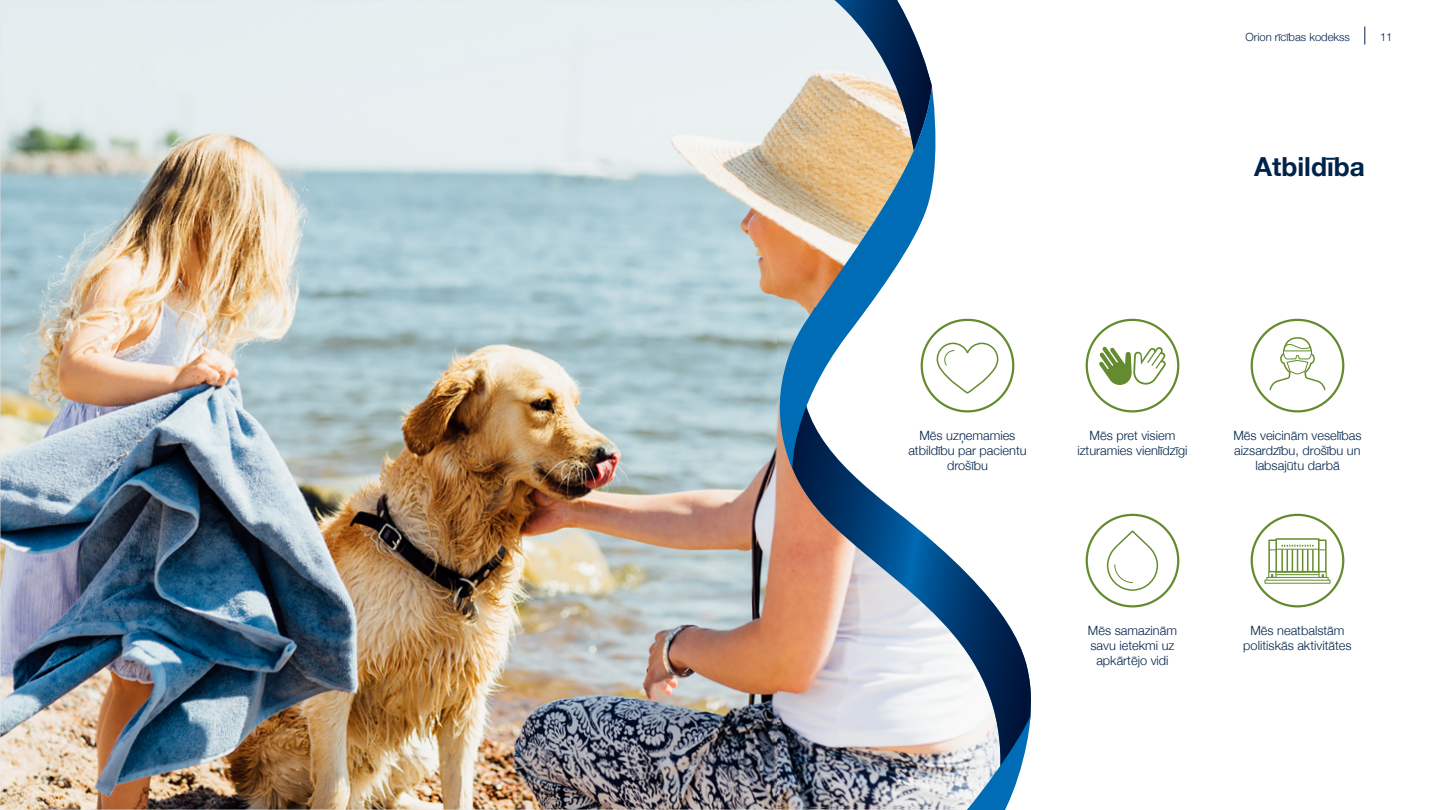
<style>
.page{position:relative;width:1440px;height:810px;background:#fff}
.page>*{position:absolute;margin:0;border:0;box-sizing:border-box;transform-origin:0 0}
.t1{font:700 26.25px "Helvetica Neue";color:#00234a}
.t2{font:300 12.75px/15px "Helvetica Neue";color:#00234a;text-align:center}
.t3{font:300 11.25px "Helvetica Neue";color:#00234a}
</style>
<div class="page">
<img style="left:0;top:0;width:778px;height:810px">
<svg style="left:1085px;top:26px;width:281px;height:579px"></svg>
<svg style="left:778px;top:318px;width:253px;height:396px"></svg>
<svg style="left:735px;top:0;width:197px;height:151px;background:#bac5ce"></svg>
<img style="left:735px;top:714px;width:296px;height:96px">
<svg style="left:774px;top:87px;width:167px;height:381px"></svg>
<svg style="left:1365px;top:27px;width:1px;height:18px"></svg>
<div style="left:1251px;top:319px;width:93px;height:93px;border:2px solid #648c2e;border-radius:50%"></div>
<svg style="left:1268px;top:336px;width:59px;height:55px"></svg>
<div style="left:1086px;top:514px;width:93px;height:94px;border:2px solid #648c2e;border-radius:50%"></div>
<svg style="left:1106px;top:529px;width:53px;height:63px"></svg>
<div style="left:1086px;top:319px;width:93px;height:93px;border:2px solid #648c2e;border-radius:50%"></div>
<svg style="left:1099px;top:345px;width:68px;height:94px"></svg>
<div style="left:921px;top:319px;width:93px;height:94px;border:2px solid #648c2e;border-radius:50%"></div>
<svg style="left:936px;top:342px;width:63px;height:52px"></svg>
<div style="left:1251px;top:514px;width:93px;height:94px;border:2px solid #648c2e;border-radius:50%"></div>
<div style="left:1268px;top:540px;width:59px;height:32px;background:#fff;border:2px solid #648c2e"></div>
<hr style="left:1270px;top:549px;width:55px;height:1px;background:#648c2e">
<div style="left:1275px;top:538px;width:45px;height:34px;background:#fff;border:2px solid #648c2e"></div>
<hr style="left:1276px;top:549px;width:43px;height:1px;background:#648c2e">
<div style="left:1273px;top:572px;width:49px;height:3px;border:1px solid #648c2e"></div>
<div style="left:1273px;top:574px;width:49px;height:3px;border:1px solid #648c2e"></div>
<div style="left:1266px;top:577px;width:63px;height:3px;border:1px solid #648c2e"></div>
<svg style="left:1281px;top:545px;width:33px;height:26px"></svg>
<div style="left:1265px;top:580px;width:65px;height:4px;border:1px solid #648c2e"></div>
<svg style="left:1319px;top:572px;width:8px;height:6px"></svg>
<svg style="left:1268px;top:572px;width:8px;height:6px"></svg>
<hr style="left:1281px;top:549px;width:2px;height:22px;background:#648c2e">
<p class="t3" style="left:1246px;top:28px;width:106px">Orion rīcības kodekss</p>
<p class="t3" style="left:1380px;top:28px;width:14px">11</p>
<h1 class="t1" style="left:1254px;top:146px;width:112px">Atbildība</h1>
<p class="t2" style="left:908px;top:427px;width:120px">Mēs uzņemamies atbildību par pacientu drošību</p>
<p class="t2" style="left:1077px;top:427px;width:112px">Mēs pret visiem izturamies vienlīdzīgi</p>
<p class="t2" style="left:1233px;top:427px;width:130px">Mēs veicinām veselības aizsardzību, drošību un labsajūtu darbā</p>
<p class="t2" style="left:1088px;top:622px;width:91px">Mēs samazinām savu ietekmi uz apkārtējo vidi</p>
<p class="t2" style="left:1243px;top:622px;width:110px">Mēs neatbalstām politiskās aktivitātes</p>
</div>
